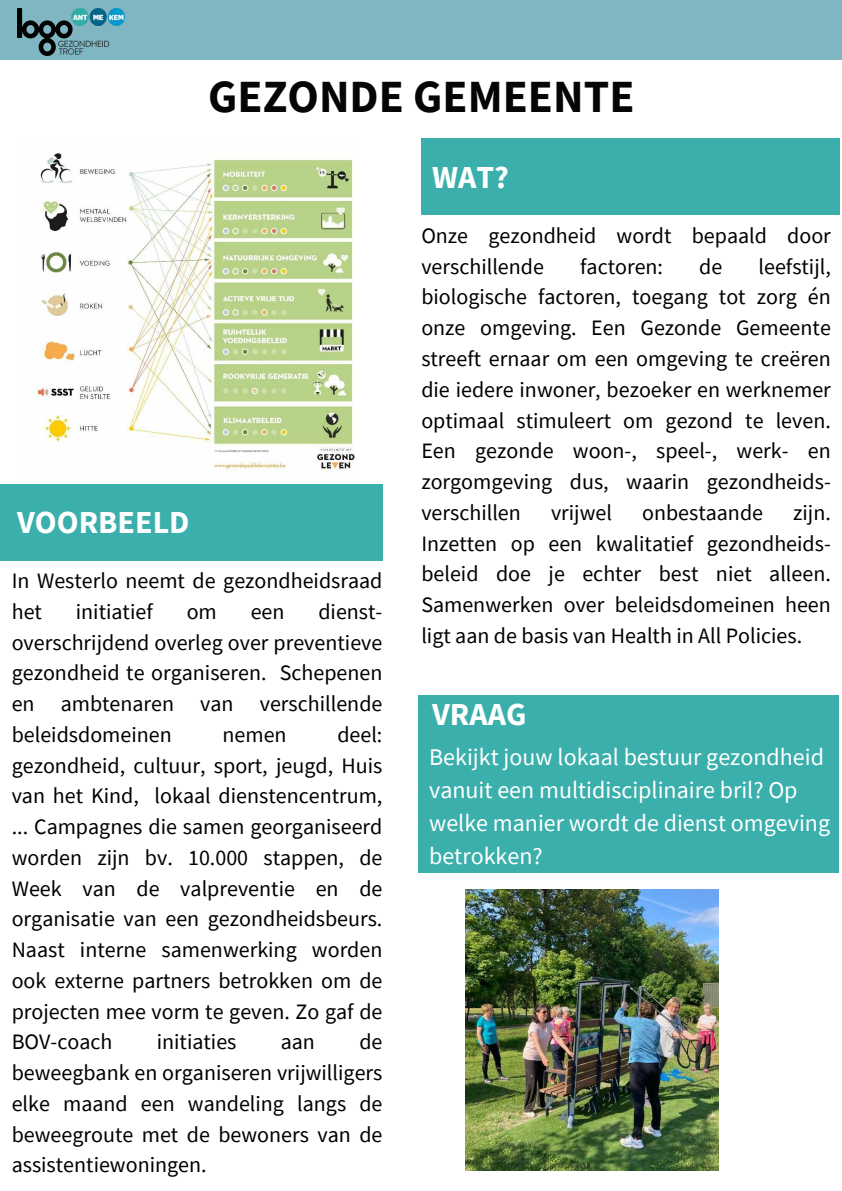
<style>
.page{position:relative;width:842px;height:1191px;background:#fff}
.page>*{position:absolute;margin:0;border:0;box-sizing:border-box;transform-origin:0 0}
.t1{font:700 46px "Source Sans Pro";color:#050505}
.t2{font:700 32px "Source Sans Pro";color:#fff}
.t3{font:24px/33px "Source Sans Pro";color:#fff}
.t4{font:22px/30.7px "Source Sans Pro";color:#000;text-align:justify}
</style>
<div class="page">
<div style="left:0;top:0;width:842px;height:60px;background:#7fb6c1"></div>
<img style="left:17px;top:9px;width:107px;height:46px">
<div style="left:0;top:484px;width:382px;height:76px;background:#3bafab"></div>
<div style="left:419px;top:695px;width:420px;height:178px;background:#3bafab"></div>
<div style="left:421px;top:139px;width:418px;height:76px;background:#3bafab"></div>
<img style="left:35px;top:153px;width:320px;height:318px">
<img style="left:465px;top:889px;width:254px;height:281px">
<p class="t1" style="left:208px;top:67px;width:428px">GEZONDE GEMEENTE</p>
<p class="t2" style="left:17px;top:501px;width:174px">VOORBEELD</p>
<p class="t4" style="left:12px;top:564px;width:372px">In Westerlo neemt de gezondheidsraad het</p>
<p class="t4" style="left:76px;top:595px;width:78px">initiatief</p>
<p class="t4" style="left:187px;top:595px;width:32px">om</p>
<p class="t4" style="left:251px;top:595px;width:35px">een</p>
<p class="t4" style="left:12px;top:595px;width:372px;text-indent:307px">dienst&shy;overschrijdend overleg over preventieve gezondheid te organiseren. Schepenen en ambtenaren van verschillende beleidsdomeinen</p>
<p class="t4" style="left:12px;top:718px;width:372px;text-indent:326px">deel: gezondheid, cultuur, sport, jeugd, Huis van het Kind, lokaal dienstencentrum, ... Campagnes die samen georganiseerd worden zijn bv. 10.000 stappen, de Week van de valpreventie en de organisatie van een gezondheidsbeurs.<br>Naast interne samenwerking worden ook externe partners betrokken om de projecten mee vorm te geven. Zo gaf de BOV-coach</p>
<p class="t4" style="left:222px;top:718px;width:66px">nemen</p>
<p class="t4" style="left:12px;top:1026px;width:372px;text-indent:348px">de beweegbank en organiseren vrijwilligers elke maand een wandeling langs de beweegroute met de bewoners van de assistentiewoningen.</p>
<p class="t4" style="left:157px;top:1026px;width:81px">initiaties</p>
<p class="t4" style="left:281px;top:1026px;width:36px">aan</p>
<p class="t2" style="left:432px;top:156px;width:78px">WAT?</p>
<p class="t4" style="left:421px;top:220px;width:411px">Onze gezondheid wordt bepaald door verschillende</p>
<p class="t4" style="left:421px;top:250px;width:411px;text-indent:337px">leefstijl, biologische factoren, toegang tot zorg én onze omgeving. Een Gezonde Gemeente streeft ernaar om een omgeving te creëren die iedere inwoner, bezoeker en werknemer optimaal stimuleert om gezond te leven.<br>Een gezonde woon-, speel-, werk- en zorgomgeving dus, waarin gezondheids&shy;verschillen</p>
<p class="t4" style="left:580px;top:250px;width:84px">factoren:</p>
<p class="t4" style="left:699px;top:250px;width:25px">de</p>
<p class="t4" style="left:551px;top:496px;width:63px">vrijwel</p>
<p class="t4" style="left:642px;top:496px;width:122px">onbestaande</p>
<p class="t4" style="left:421px;top:496px;width:411px;text-indent:372px">zijn.<br>Inzetten op een kwalitatief gezondheids&shy;beleid doe je echter best niet alleen.<br>Samenwerken over beleidsdomeinen heen ligt aan de basis van Health in All Policies.</p>
<p class="t2" style="left:432px;top:693px;width:96px">VRAAG</p>
<p class="t3" style="left:429px;top:739px;width:402px">Bekijkt jouw lokaal bestuur gezondheid vanuit een multidisciplinaire bril? Op welke manier wordt de dienst omgeving betrokken?</p>
</div>
